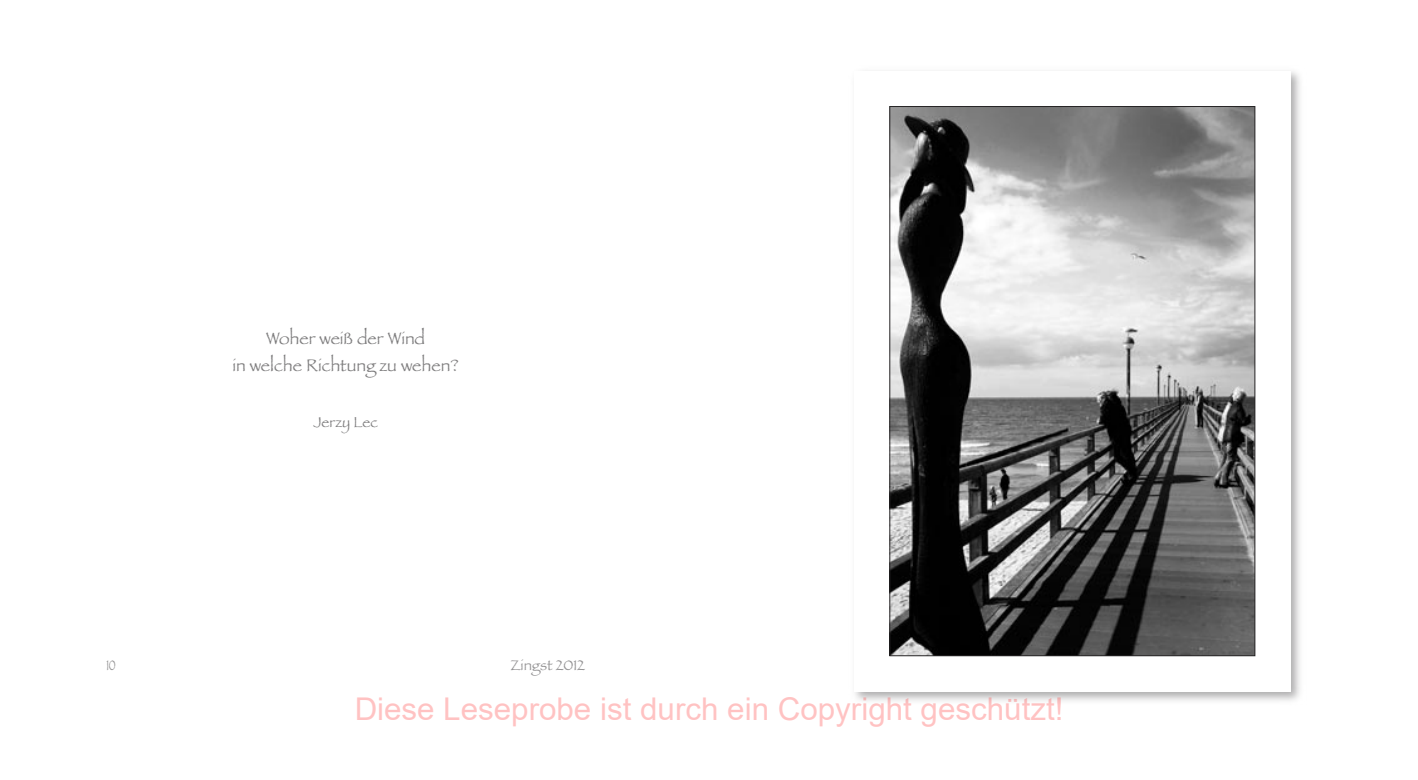
<style>
.page{position:relative;width:1418px;height:780px;background:#fff}
.page>*{position:absolute;margin:0;border:0;box-sizing:border-box;transform-origin:0 0}
.t1{font:31.38px "Arial";color:rgb(255 0 0/.24)}
.t2{font:17.5px "Papyrus";color:#7d7c7d}
.t3{font:15px "Papyrus";color:#939293}
.t4{font:15px "Papyrus";color:#7d7c7d}
.t5{font:condensed 15px "Papyrus";color:#939293}
</style>
<div class="page">
<img style="left:855px;top:71px;width:445px;height:630px">
<div style="left:854px;top:71px;width:436px;height:620px;background:#fff"></div>
<img style="left:891px;top:108px;width:361px;height:546px">
<p class="t2" style="left:266px;top:327px;width:161px">Woher weiß der Wind</p>
<p class="t2" style="left:232px;top:355px;width:228px">in welche Richtung zu wehen?</p>
<p class="t4" style="left:313px;top:412px;width:66px">Jerzy Lec</p>
<p class="t5" style="left:106px;top:656px;width:11px">10</p>
<p class="t3" style="left:510px;top:656px;width:76px">Zingst 2012</p>
<p class="t1" style="left:354px;top:687px;width:710px">Diese Leseprobe ist durch ein Copyright geschützt!</p>
</div>
